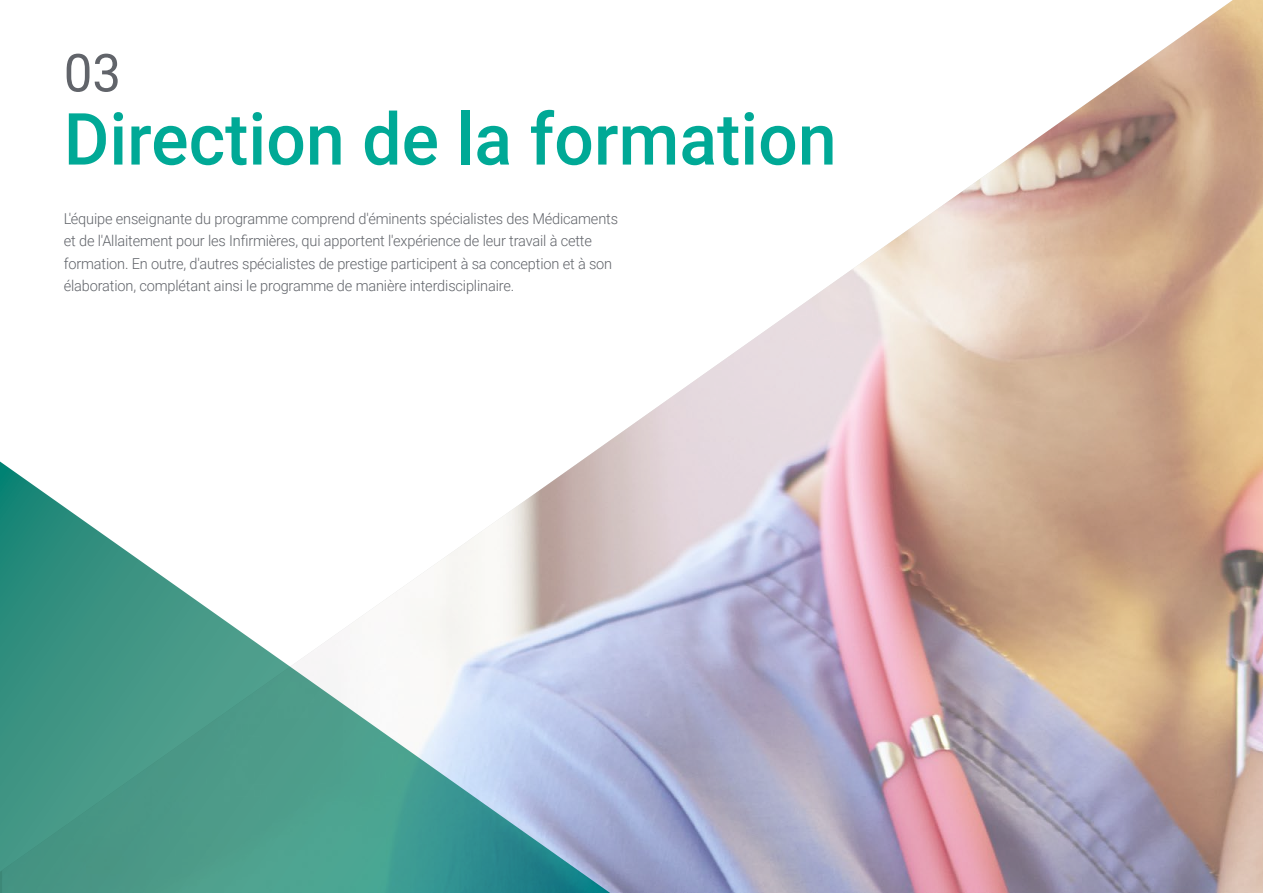
<style>
.page{position:relative;width:1263px;height:893px;background:#fff}
.page>*{position:absolute;margin:0;border:0;box-sizing:border-box;transform-origin:0 0}
.t1{font:500 72px "Roboto";color:#00a996}
.t2{font:52.5px "Roboto";color:#61646a}
.t3{font:300 15px/22.5px "Roboto";letter-spacing:-.01em;color:#61646a}
</style>
<div class="page">
<img style="left:602px;top:0;width:661px;height:893px">
<svg style="left:0;top:446px;width:640px;height:447px"></svg>
<h2 class="t2" style="left:64px;top:36px;width:59px">03</h2>
<h1 class="t1" style="left:64px;top:89px;width:774px">Direction de la formation</h1>
<p class="t3" style="left:64px;top:207px;width:556px">L'équipe enseignante du programme comprend d'éminents spécialistes des Médicaments et de l'Allaitement pour les Infirmières, qui apportent l'expérience de leur travail à cette formation. En outre, d'autres spécialistes de prestige participent à sa conception et à son élaboration, complétant ainsi le programme de manière interdisciplinaire.</p>
</div>
